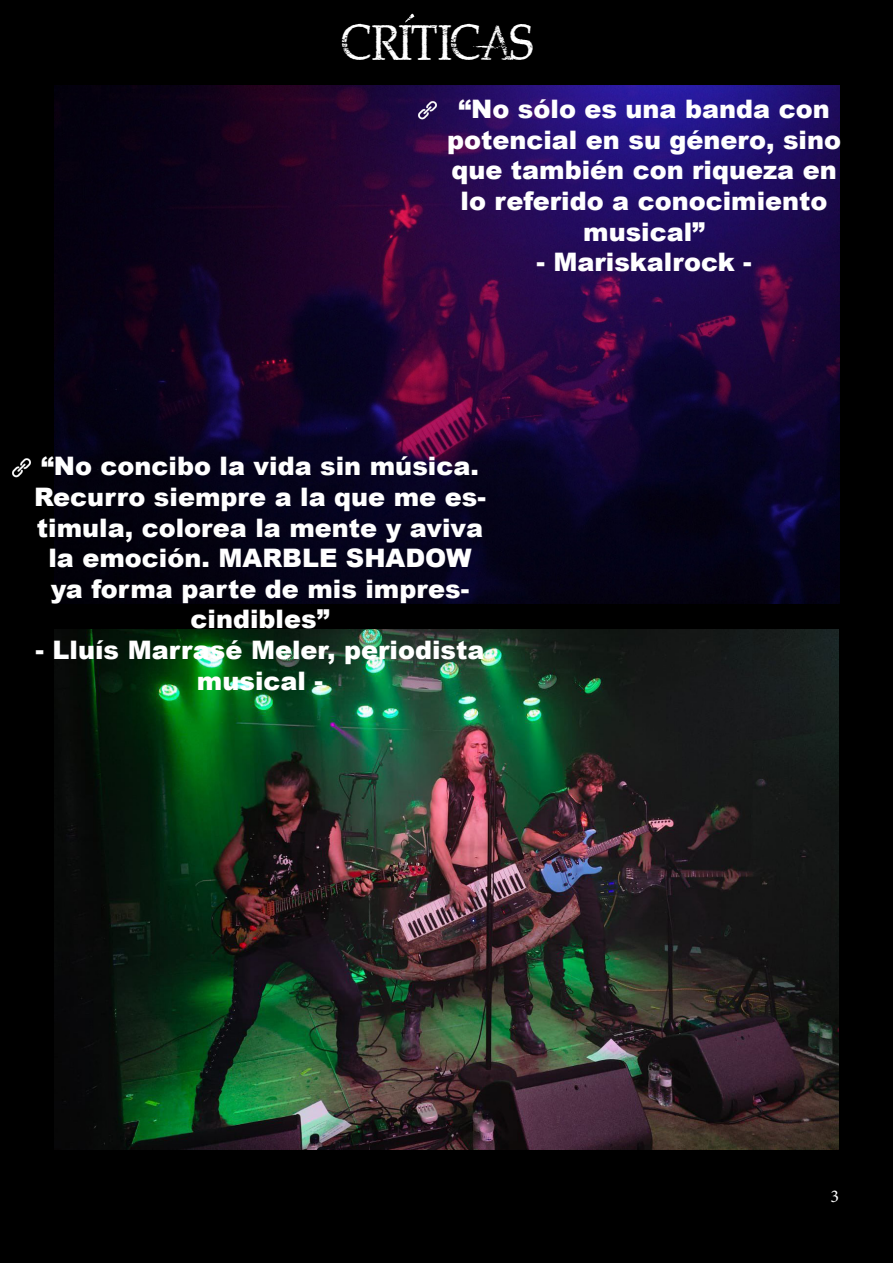
<style>
.page{position:relative;width:893px;height:1263px;background:#000}
.page>*{position:absolute;margin:0;border:0;box-sizing:border-box;transform-origin:0 0}
.t1{font:45px "Northwood High";color:#fff}
.t2{font:900 25.5px/30.6px "Arial";color:#fff;text-align:center}
.t3{font:18px "Minion Pro";color:#fff}
</style>
<div class="page">
<img style="left:54px;top:629px;width:785px;height:520px">
<img style="left:54px;top:85px;width:785px;height:519px">
<svg style="left:405px;top:13px;width:9px;height:9px"></svg>
<img style="left:12px;top:458px;width:19px;height:19px">
<img style="left:417px;top:99px;width:20px;height:21px">
<h1 class="t1" style="left:342px;top:19px;width:193px">CRITICAS</h1>
<p class="t2" style="left:447px;top:93px;width:396px">“No sólo es una banda con potencial en su género, sino que también con riqueza en lo referido a conocimiento musical”</p>
<p class="t2" style="left:536px;top:246px;width:217px">- Mariskalrock -</p>
<p class="t2" style="left:34px;top:450px;width:453px">“No concibo la vida sin música.<br>Recurro siempre a la que me es&shy;timula, colorea la mente y aviva la emoción. MARBLE SHADOW ya forma parte de mis impres&shy;cindibles”</p>
<p class="t2" style="left:36px;top:634px;width:450px">- Lluís Marrasé Meler, periodista musical -</p>
<p class="t3" style="left:830px;top:1184px;width:10px">3</p>
</div>
